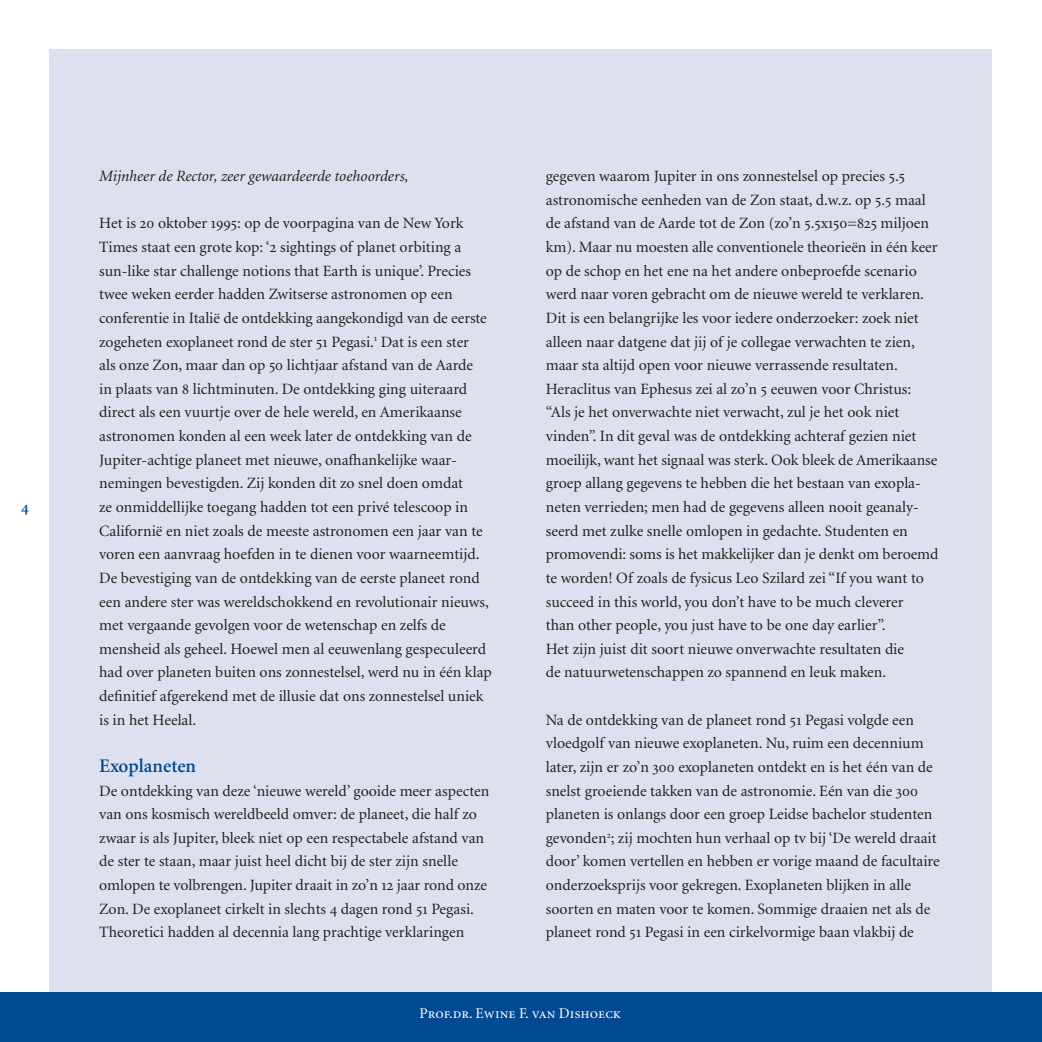
<style>
.page{position:relative;width:1042px;height:1042px;background:#fff}
.page>*{position:absolute;margin:0;border:0;box-sizing:border-box;transform-origin:0 0}
.t1{font:600 19.25px "Minion";color:#014990}
.t2{font:15.75px/23.6px "Minion";color:#231f20}
.t3{font:italic 15.75px "Minion";color:#231f20}
.t4{font:15.75px "Minion Semibold SC";color:#014990}
.t5{font:14.88px "Minion Regular SC";color:#fff}
.s1{font-family:"Minion Regular SC"}
</style>
<div class="page">
<div style="left:50px;top:50px;width:942px;height:992px;background:#dde1ef"></div>
<div style="left:0;top:992px;width:1042px;height:50px;background:#014990"></div>
<p class="t4" style="left:21px;top:499px;width:9px">4</p>
<p class="t3" style="left:99px;top:168px;width:311px">Mijnheer de Rector, zeer gewaardeerde toehoorders,</p>
<p class="t2" style="left:99px;top:212px;width:394px">Het is <span class="s1">20</span> oktober <span class="s1">1995</span>: op de voorpagina van de New York Times staat een grote kop: ‘<span class="s1">2</span> sightings of planet orbiting a sun-like star challenge notions that Earth is unique’. Precies twee weken eerder hadden Zwitserse astronomen op een conferentie in Italië de ontdekking aangekondigd van de eerste zogeheten exoplaneet rond de ster <span class="s1">51</span> Pegasi.<sup>1</sup> Dat is een ster<br>als onze Zon, maar dan op <span class="s1">50</span> lichtjaar afstand van de Aarde<br>in plaats van <span class="s1">8</span> lichtminuten. De ontdekking ging uiteraard direct als een vuurtje over de hele wereld, en Amerikaanse astronomen konden al een week later de ontdekking van de Jupiter-achtige planeet met nieuwe, onafhankelijke waar&shy;nemingen bevestigden. Zij konden dit zo snel doen omdat<br>ze onmiddellijke toegang hadden tot een privé telescoop in Californië en niet zoals de meeste astronomen een jaar van te voren een aanvraag hoefden in te dienen voor waarneemtijd.<br>De bevestiging van de ontdekking van de eerste planeet rond een andere ster was wereldschokkend en revolutionair nieuws, met vergaande gevolgen voor de wetenschap en zelfs de mensheid als geheel. Hoewel men al eeuwenlang gespeculeerd had over planeten buiten ons zonnestelsel, werd nu in één klap definitief afgerekend met de illusie dat ons zonnestelsel uniek is in het Heelal.</p>
<p class="t1" style="left:99px;top:756px;width:98px">Exoplaneten</p>
<p class="t2" style="left:99px;top:779px;width:391px">De ontdekking van deze ‘nieuwe wereld’ gooide meer aspecten van ons kosmisch wereldbeeld omver: de planeet, die half zo zwaar is als Jupiter, bleek niet op een respectabele afstand van de ster te staan, maar juist heel dicht bij de ster zijn snelle omlopen te volbrengen. Jupiter draait in zo’n <span class="s1">12</span> jaar rond onze Zon. De exoplaneet cirkelt in slechts <span class="s1">4</span> dagen rond <span class="s1">51</span> Pegasi.<br>Theoretici hadden al decennia lang prachtige verklaringen</p>
<p class="t2" style="left:546px;top:165px;width:394px">gegeven waarom Jupiter in ons zonnestelsel op precies <span class="s1">5</span>.<span class="s1">5 </span>astronomische eenheden van de Zon staat, d.w.z. op <span class="s1">5</span>.<span class="s1">5</span> maal de afstand van de Aarde tot de Zon (zo’n <span class="s1">5</span>.<span class="s1">5</span>x<span class="s1">150</span>=<span class="s1">825</span> miljoen km). Maar nu moesten alle conventionele theorieën in één keer op de schop en het ene na het andere onbeproefde scenario werd naar voren gebracht om de nieuwe wereld te verklaren.<br>Dit is een belangrijke les voor iedere onderzoeker: zoek niet alleen naar datgene dat jij of je collegae verwachten te zien, maar sta altijd open voor nieuwe verrassende resultaten.<br>Heraclitus van Ephesus zei al zo’n <span class="s1">5</span> eeuwen voor Christus: “Als je het onverwachte niet verwacht, zul je het ook niet vinden”. In dit geval was de ontdekking achteraf gezien niet moeilijk, want het signaal was sterk. Ook bleek de Amerikaanse groep allang gegevens te hebben die het bestaan van exopla&shy;neten verrieden; men had de gegevens alleen nooit geanaly&shy;seerd met zulke snelle omlopen in gedachte. Studenten en promovendi: soms is het makkelijker dan je denkt om beroemd te worden! Of zoals de fysicus Leo Szilard zei “If you want to succeed in this world, you don’t have to be much cleverer<br>than other people, you just have to be one day earlier”.<br>Het zijn juist dit soort nieuwe onverwachte resultaten die<br>de natuurwetenschappen zo spannend en leuk maken.</p>
<p class="t2" style="left:546px;top:708px;width:395px">Na de ontdekking van de planeet rond <span class="s1">51</span> Pegasi volgde een vloedgolf van nieuwe exoplaneten. Nu, ruim een decennium later, zijn er zo’n <span class="s1">300</span> exoplaneten ontdekt en is het één van de snelst groeiende takken van de astronomie. Eén van die <span class="s1">300 </span>planeten is onlangs door een groep Leidse bachelor studenten gevonden<sup>2</sup>; zij mochten hun verhaal op tv bij ‘De wereld draait door’ komen vertellen en hebben er vorige maand de facultaire onderzoeksprijs voor gekregen. Exoplaneten blijken in alle soorten en maten voor te komen. Sommige draaien net als de planeet rond <span class="s1">51</span> Pegasi in een cirkelvormige baan vlakbij de</p>
<p class="t5" style="left:419px;top:1006px;width:203px">Prof.dr. Ewine F. van Dishoeck</p>
</div>
